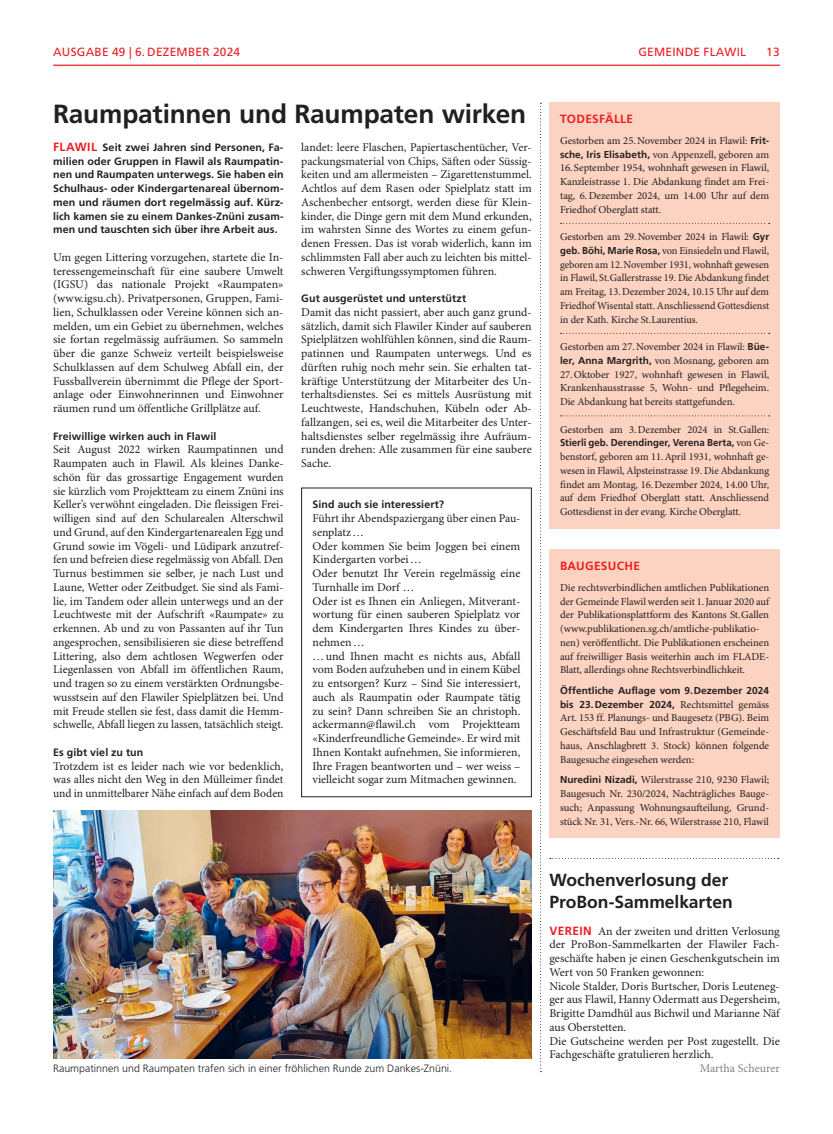
<style>
.page{position:relative;width:833px;height:1134px;background:#fff}
.page>*{position:absolute;margin:0;border:0;box-sizing:border-box;transform-origin:0 0}
.t1{font:700 26.25px "Frutiger LT Std";letter-spacing:-.005em;color:#231f20}
.t2{font:700 17.5px/21.2px "Frutiger LT Std";letter-spacing:-.005em;color:#231f20}
.t3{font:11.88px/13.8px "Minion Pro";color:#231f20;text-align:justify}
.t4{font:11.88px "Frutiger LT Std";letter-spacing:.02em;color:#ee1d23}
.t5{font:700 11.88px "Frutiger LT Std";letter-spacing:.03em;color:#ee1d23}
.t6{font:11.88px "Minion Pro";color:#808285}
.t7{font:10.62px/13.8px "Minion Pro";letter-spacing:-.005em;color:#231f20;text-align:justify}
.t8{font:700 10.62px/13.8px "Frutiger LT Std";letter-spacing:.01em;color:#231f20;text-align:justify}
.t9{font:300 10.62px "Frutiger LT Std";color:#231f20}
.t10{font:700 10px/13.8px "Frutiger LT Std";letter-spacing:.005em;color:#231f20}
.s1{font-size:11.88px;color:#ee1d23}
.s2{font-family:"Frutiger LT Std";font-weight:700;font-size:10px}
.s3{font-family:"Minion Pro";font-weight:400;font-size:10.62px}
.s4{font-family:"Frutiger LT Std";font-weight:700;color:#ee1d23}
</style>
<div class="page">
<hr style="left:53px;top:65px;width:727px;height:1px;background:#ee1d23">
<svg style="left:540px;top:103px;width:1px;height:969px"></svg>
<svg style="left:550px;top:858px;width:228px;height:1px"></svg>
<div style="left:549px;top:102px;width:231px;height:427px;background:#fcd2c0"></div>
<svg style="left:560px;top:223px;width:209px;height:1px"></svg>
<svg style="left:560px;top:333px;width:209px;height:1px"></svg>
<svg style="left:560px;top:415px;width:209px;height:1px"></svg>
<div style="left:549px;top:549px;width:231px;height:289px;background:#fcd2c0"></div>
<img style="left:53px;top:811px;width:478px;height:247px">
<p class="t4" style="left:53px;top:45px;width:18px">AUSGABE</p>
<p class="t4" style="left:112px;top:45px;width:67px">49 | 6. DEZEMBER</p>
<p class="t4" style="left:213px;top:45px;width:29px">2024</p>
<p class="t4" style="left:638px;top:45px;width:109px">GEMEINDE FLAWIL</p>
<p class="t4" style="left:766px;top:45px;width:15px">13</p>
<h1 class="t1" style="left:53px;top:99px;width:474px">Raumpatinnen und Raumpaten wirken</h1>
<p class="t8" style="left:53px;top:140px;width:232px"><span class="s1">FLAWIL</span> Seit zwei Jahren sind Personen, Fa&shy;milien oder Gruppen in Flawil als Raumpatin&shy;nen und Raumpaten unterwegs. Sie haben ein Schulhaus- oder Kindergartenareal übernom&shy;men und räumen dort regelmässig auf. Kürz&shy;lich kamen sie zu einem Dankes-Znüni zusam&shy;men und tauschten sich über ihre Arbeit aus.</p>
<p class="t3" style="left:53px;top:251px;width:232px">Um gegen Littering vorzugehen, startete die In&shy;teressengemeinschaft für eine saubere Umwelt (IGSU) das nationale Projekt «Raumpaten» (www.igsu.ch). Privatpersonen, Gruppen, Fami&shy;lien, Schulklassen oder Vereine können sich an&shy;melden, um ein Gebiet zu übernehmen, welches sie fortan regelmässig aufräumen. So sammeln über die ganze Schweiz verteilt beispielsweise Schulklassen auf dem Schulweg Abfall ein, der Fussballverein übernimmt die Pflege der Sport&shy;anlage oder Einwohnerinnen und Einwohner räumen rund um öffentliche Grillplätze auf.</p>
<p class="t8" style="left:53px;top:429px;width:165px">Freiwillige wirken auch in Flawil</p>
<p class="t3" style="left:53px;top:443px;width:232px">Seit August 2022 wirken Raumpatinnen und Raumpaten auch in Flawil. Als kleines Danke&shy;schön für das grossartige Engagement wurden sie kürzlich vom Projektteam zu einem Znüni ins Keller’s verwöhnt eingeladen. Die fleissigen Frei&shy;willigen sind auf den Schularealen Alterschwil und Grund, auf den Kindergartenarealen Egg und Grund sowie im Vögeli- und Lüdipark anzutref&shy;fen und befreien diese regelmässig von Abfall. Den Turnus bestimmen sie selber, je nach Lust und Laune, Wetter oder Zeitbudget. Sie sind als Fami&shy;lie, im Tandem oder allein unterwegs und an der Leuchtweste mit der Aufschrift «Raumpate» zu erkennen. Ab und zu von Passanten auf ihr Tun angesprochen, sensibilisieren sie diese betreffend Littering, also dem achtlosen Wegwerfen oder Liegenlassen von Abfall im öffentlichen Raum, und tragen so zu einem verstärkten Ordnungsbe&shy;wusstsein auf den Flawiler Spielplätzen bei. Und mit Freude stellen sie fest, dass damit die Hemm&shy;schwelle, Abfall liegen zu lassen, tatsächlich steigt.</p>
<p class="t8" style="left:53px;top:745px;width:92px">Es gibt viel zu tun</p>
<p class="t3" style="left:53px;top:759px;width:232px">Trotzdem ist es leider nach wie vor bedenklich, was alles nicht den Weg in den Mülleimer findet und in unmittelbarer Nähe einfach auf dem Boden</p>
<p class="t3" style="left:301px;top:141px;width:232px">landet: leere Flaschen, Papiertaschentücher, Ver&shy;packungsmaterial von Chips, Säften oder Süssig&shy;keiten und am allermeisten – Zigarettenstummel.<br>Achtlos auf dem Rasen oder Spielplatz statt im Aschenbecher entsorgt, werden diese für Klein&shy;kinder, die Dinge gern mit dem Mund erkunden, im wahrsten Sinne des Wortes zu einem gefun&shy;denen Fressen. Das ist vorab widerlich, kann im schlimmsten Fall aber auch zu leichten bis mittel&shy;schweren Vergiftungssymptomen führen.</p>
<p class="t8" style="left:301px;top:291px;width:166px">Gut ausgerüstet und unterstützt</p>
<p class="t3" style="left:301px;top:306px;width:232px">Damit das nicht passiert, aber auch ganz grund&shy;sätzlich, damit sich Flawiler Kinder auf sauberen Spielplätzen wohlfühlen können, sind die Raum&shy;patinnen und Raumpaten unterwegs. Und es dürften ruhig noch mehr sein. Sie erhalten tat&shy;kräftige Unterstützung der Mitarbeiter des Un&shy;terhaltsdienstes. Sei es mittels Ausrüstung mit Leuchtweste, Handschuhen, Kübeln oder Ab&shy;fallzangen, sei es, weil die Mitarbeiter des Unter&shy;haltsdienstes selber regelmässig ihre Aufräum&shy;runden drehen: Alle zusammen für eine saubere Sache.</p>
<p class="t8" style="left:312px;top:498px;width:133px">Sind auch sie interessiert?</p>
<p class="t3" style="left:312px;top:512px;width:209px;text-align:left">Führt ihr Abendspaziergang über einen Pau&shy;senplatz…<br>Oder kommen Sie beim Joggen bei einem Kindergarten vorbei…<br>Oder benutzt Ihr Verein regelmässig eine Turnhalle im Dorf …<br>Oder ist es Ihnen ein Anliegen, Mitverant&shy;wortung für einen sauberen Spielplatz vor dem Kindergarten Ihres Kindes zu über&shy;nehmen…<br>…und Ihnen macht es nichts aus, Abfall vom Boden aufzuheben und in einem Kübel zu entsorgen? Kurz – Sind Sie interessiert, auch als Raumpatin oder Raumpate tätig zu sein? Dann schreiben Sie an christoph. ackermann@flawil.ch vom Projektteam «Kinderfreundliche Gemeinde». Er wird mit Ihnen Kontakt aufnehmen, Sie informieren, Ihre Fragen beantworten und – wer weiss – vielleicht sogar zum Mitmachen gewinnen.</p>
<p class="t5" style="left:560px;top:112px;width:75px">TODESFÄLLE</p>
<p class="t7" style="left:560px;top:134px;width:211px">Gestorben am 25.November 2024 in Flawil: <span class="s2">Frit&shy;sche, Iris Elisabeth,</span> von Appenzell, geboren am 16.September 1954, wohnhaft gewesen in Flawil, Kanzleistrasse 1. Die Abdankung findet am Frei&shy;tag, 6.Dezember 2024, um 14.00 Uhr auf dem Friedhof Oberglatt statt.</p>
<p class="t7" style="left:560px;top:230px;width:211px">Gestorben am 29.November 2024 in Flawil: <span class="s2">Gyr geb. Böhi, Marie Rosa,</span> von Einsiedeln und Flawil, geboren am 12.November 1931, wohnhaft gewesen in Flawil, St.Gallerstrasse 19. Die Abdankung findet am Freitag, 13.Dezember 2024, 10.15 Uhr auf dem Friedhof Wisental statt. Anschliessend Gottesdienst in der Kath. Kirche St.Laurentius.</p>
<p class="t7" style="left:560px;top:340px;width:211px">Gestorben am 27.November 2024 in Flawil: <span class="s2">Büe&shy;ler, Anna Margrith,</span> von Mosnang, geboren am 27.Oktober 1927, wohnhaft gewesen in Flawil, Krankenhausstrasse 5, Wohn- und Pflegeheim.<br>Die Abdankung hat bereits stattgefunden.</p>
<p class="t7" style="left:560px;top:423px;width:211px">Gestorben am 3.Dezember 2024 in St.Gallen:</p>
<p class="t10" style="left:560px;top:436px;width:211px">Stierli geb. Derendinger, Verena Berta, <span class="s3">von Ge-</span></p>
<p class="t7" style="left:560px;top:450px;width:211px">benstorf, geboren am 11.April 1931, wohnhaft ge&shy;wesen in Flawil, Alpsteinstrasse 19. Die Abdankung findet am Montag, 16.Dezember 2024, 14.00 Uhr, auf dem Friedhof Oberglatt statt. Anschliessend Gottesdienst in der evang. Kirche Oberglatt.</p>
<p class="t5" style="left:560px;top:559px;width:81px">BAUGESUCHE</p>
<p class="t7" style="left:560px;top:581px;width:211px;text-align:left">Die rechtsverbindlichen amtlichen Publikationen der Gemeinde Flawil werden seit 1.Januar 2020 auf der Publikationsplattform des Kantons St.Gallen (www.publikationen.sg.ch/amtliche-publikatio&shy;nen) veröffentlicht. Die Publikationen erscheinen auf freiwilliger Basis weiterhin auch im FLADE-Blatt, allerdings ohne Rechtsverbindlichkeit.</p>
<p class="t10" style="left:560px;top:684px;width:211px">Öffentliche Auflage vom 9.Dezember 2024 bis 23.Dezember 2024, <span class="s3">Rechtsmittel gemäss</span></p>
<p class="t7" style="left:560px;top:712px;width:211px">Art. 153 ff. Planungs- und Baugesetz (PBG). Beim Geschäftsfeld Bau und Infrastruktur (Gemeinde&shy;haus, Anschlagbrett 3. Stock) können folgende Baugesuche eingesehen werden:</p>
<p class="t7" style="left:560px;top:773px;width:211px"><span class="s2">Nuredini Nizadi,</span> Wilerstrasse 210, 9230 Flawil; Baugesuch Nr. 230/2024, Nachträgliches Bauge&shy;such; Anpassung Wohnungsaufteilung, Grund&shy;stück Nr. 31, Vers.-Nr. 66, Wilerstrasse 210, Flawil</p>
<p class="t9" style="left:53px;top:1062px;width:400px">Raumpatinnen und Raumpaten trafen sich in einer fröhlichen Runde zum Dankes-Znüni.</p>
<h2 class="t2" style="left:549px;top:870px;width:185px">Wochenverlosung der<br>ProBon-Sammelkarten</h2>
<p class="t3" style="left:549px;top:924px;width:232px;text-align:left"><span class="s4">VEREIN</span> An der zweiten und dritten Verlosung der ProBon-Sammelkarten der Flawiler Fach&shy;geschäfte haben je einen Geschenkgutschein im Wert von 50 Franken gewonnen:<br>Nicole Stalder, Doris Burtscher, Doris Leuteneg&shy;ger aus Flawil, Hanny Odermatt aus Degersheim, Brigitte Damdhül aus Bichwil und Marianne Näf aus Oberstetten.<br>Die Gutscheine werden per Post zugestellt. Die Fachgeschäfte gratulieren herzlich.</p>
<p class="t6" style="left:700px;top:1061px;width:82px">Martha Scheurer</p>
</div>
